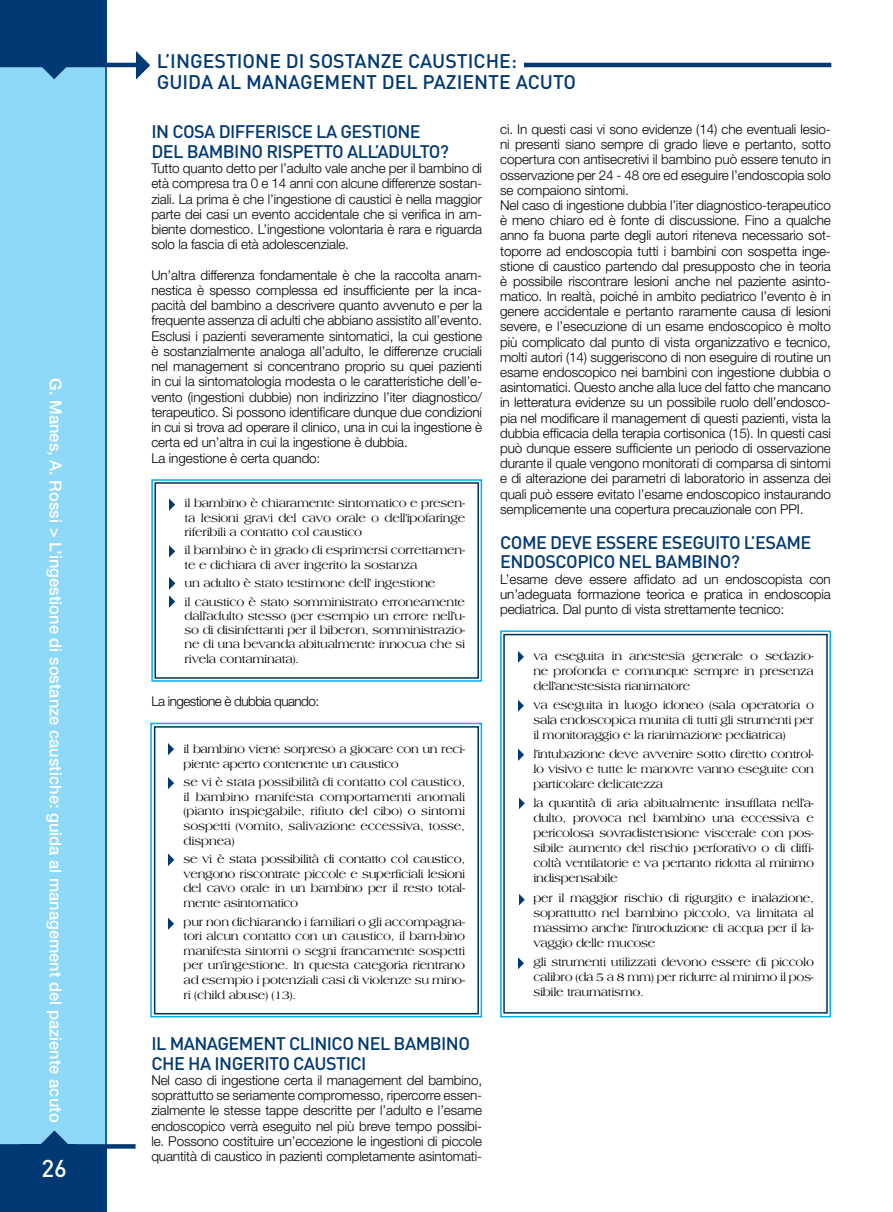
<style>
.page{position:relative;width:893px;height:1212px;background:#fff}
.page>*{position:absolute;margin:0;border:0;box-sizing:border-box;transform-origin:0 0}
.t1{font:500 24px "DIN";color:#fff}
.t2{font:500 19.5px/21px "DIN";color:#003974}
.t3{font:500 18px/19.8px "DIN";letter-spacing:-.03em;color:#003974}
.t4{font:500 16.5px "Helvetica Neue";color:#fff}
.t5{font:300 13.5px/15.1px "Helvetica Neue";letter-spacing:-.01em;color:#000;text-align:justify}
.t6{font:300 13.5px "Helvetica Neue";letter-spacing:-.04em;color:#000}
.t7{font:12px/15px "Americana";letter-spacing:-.025em;color:#000;text-align:justify}
</style>
<div class="page">
<svg style="left:136px;top:51px;width:14px;height:29px"></svg>
<div style="left:0;top:67px;width:106px;height:1083px;background:#8ed8f8"></div>
<svg style="left:40px;top:67px;width:29px;height:12px"></svg>
<svg style="left:0;top:1144px;width:136px;height:4px"></svg>
<hr style="left:524px;top:63px;width:307px;height:4px;background:#003974">
<svg style="left:40px;top:1130px;width:29px;height:16px"></svg>
<div style="left:0;top:0;width:106px;height:64px;background:#003974"></div>
<div style="left:0;top:1146px;width:106px;height:66px;background:#003974"></div>
<hr style="left:0;top:63px;width:136px;height:4px;background:#003974">
<hr style="left:105px;top:0;width:2px;height:1212px;background:#003974">
<svg style="left:519px;top:894px;width:6px;height:12px"></svg>
<svg style="left:519px;top:797px;width:6px;height:12px"></svg>
<svg style="left:518px;top:651px;width:6px;height:12px"></svg>
<svg style="left:518px;top:700px;width:6px;height:12px"></svg>
<svg style="left:518px;top:748px;width:6px;height:13px"></svg>
<svg style="left:518px;top:957px;width:6px;height:12px"></svg>
<div style="left:500px;top:630px;width:331px;height:387px;border:2px solid #00aeef"></div>
<div style="left:503px;top:634px;width:325px;height:379px;border:2px solid #003158"></div>
<svg style="left:169px;top:498px;width:6px;height:13px"></svg>
<svg style="left:169px;top:545px;width:6px;height:13px"></svg>
<svg style="left:154px;top:574px;width:1px;height:18px"></svg>
<svg style="left:169px;top:577px;width:6px;height:31px"></svg>
<div style="left:151px;top:479px;width:331px;height:203px;border:2px solid #00aeef"></div>
<div style="left:155px;top:482px;width:324px;height:197px;border:2px solid #003158"></div>
<svg style="left:168px;top:743px;width:6px;height:12px"></svg>
<svg style="left:168px;top:777px;width:6px;height:12px"></svg>
<svg style="left:168px;top:853px;width:6px;height:13px"></svg>
<svg style="left:168px;top:917px;width:6px;height:13px"></svg>
<div style="left:150px;top:723px;width:332px;height:294px;border:2px solid #00aeef"></div>
<div style="left:154px;top:726px;width:325px;height:288px;border:2px solid #003158"></div>
<p class="t4" style="left:66px;top:378px;width:745px;rotate:90deg">G. Manes, A. Rossi &gt; L’ingestione di sostanze caustiche: guida al management del paziente acuto</p>
<h1 class="t1" style="left:42px;top:1152px;width:27px">26</h1>
<h1 class="t1" style="left:44px;top:1154px;width:14px">1</h1>
<h2 class="t2" style="left:157px;top:49px;width:421px">L’INGESTIONE DI SOSTANZE CAUSTICHE:<br>GUIDA AL MANAGEMENT DEL PAZIENTE ACUTO</h2>
<h3 class="t3" style="left:151px;top:121px;width:299px">IN COSA DIFFERISCE LA GESTIONE<br>DEL BAMBINO RISPETTO ALL’ADULTO?</h3>
<p class="t5" style="left:151px;top:160px;width:332px">Tutto quanto detto per l’adulto vale anche per il bambino di età compresa tra 0 e 14 anni con alcune differenze sostan&shy;ziali. La prima è che l’ingestione di caustici è nella maggior parte dei casi un evento accidentale che si verifica in am&shy;biente domestico. L’ingestione volontaria è rara e riguarda solo la fascia di età adolescenziale.</p>
<p class="t5" style="left:151px;top:267px;width:332px;text-align:left">Un’altra differenza fondamentale è che la raccolta anam&shy;nestica è spesso complessa ed insufficiente per la inca&shy;pacità del bambino a descrivere quanto avvenuto e per la frequente assenza di adulti che abbiano assistito all’evento.<br>Esclusi i pazienti severamente sintomatici, la cui gestione è sostanzialmente analoga all’adulto, le differenze cruciali nel management si concentrano proprio su quei pazienti in cui la sintomatologia modesta o le caratteristiche dell’e&shy;vento (ingestioni dubbie) non indirizzino l’iter diagnostico/ terapeutico. Si possono identificare dunque due condizioni in cui si trova ad operare il clinico, una in cui la ingestione è certa ed un’altra in cui la ingestione è dubbia.<br>La ingestione è certa quando:</p>
<p class="t7" style="left:185px;top:496px;width:282px;line-height:14.2px">il bambino è chiaramente sintomatico e presen&shy;ta lesioni gravi del cavo orale o dell’ipofaringe riferibili a contatto col caustico</p>
<p class="t7" style="left:185px;top:543px;width:282px;line-height:14.2px">il bambino è in grado di esprimersi correttamen&shy;te e dichiara di aver ingerito la sostanza</p>
<p class="t7" style="left:185px;top:574px;width:282px;line-height:18.5px">un adulto è stato testimone dell’ ingestione<br>il caustico è stato somministrato erroneamente</p>
<p class="t7" style="left:185px;top:609px;width:282px;line-height:14.2px">dall’adulto stesso (per esempio un errore nell’u&shy;so di disinfettanti per il biberon, somministrazio&shy;ne di una bevanda abitualmente innocua che si rivela contaminata).</p>
<p class="t6" style="left:151px;top:693px;width:169px">La ingestione è dubbia quando:</p>
<p class="t7" style="left:184px;top:742px;width:283px;line-height:14.5px">il bambino viene sorpreso a giocare con un reci&shy;piente aperto contenente un caustico</p>
<p class="t7" style="left:184px;top:775px;width:283px;line-height:14.5px">se vi è stata possibilità di contatto col caustico, il bambino manifesta comportamenti anomali (pianto inspiegabile, rifiuto del cibo) o sintomi sospetti (vomito, salivazione eccessiva, tosse, dispnea)</p>
<p class="t7" style="left:184px;top:852px;width:283px;line-height:14.5px">se vi è stata possibilità di contatto col caustico, vengono riscontrate piccole e superficiali lesioni del cavo orale in un bambino per il resto total&shy;mente asintomatico</p>
<p class="t7" style="left:184px;top:914px;width:283px;line-height:14.5px">pur non dichiarando i familiari o gli accompagna&shy;tori alcun contatto con un caustico, il bam-bino manifesta sintomi o segni francamente sospetti per un’ingestione. in questa categoria rientrano ad esempio i potenziali casi di violenze su mino&shy;ri (child abuse) (13).</p>
<h3 class="t3" style="left:151px;top:1033px;width:320px">IL MANAGEMENT CLINICO NEL BAMBINO<br>CHE HA INGERITO CAUSTICI</h3>
<p class="t5" style="left:151px;top:1072px;width:332px">Nel caso di ingestione certa il management del bambino, soprattutto se seriamente compromesso, ripercorre essen&shy;zialmente le stesse tappe descritte per l’adulto e l’esame endoscopico verrà eseguito nel più breve tempo possibi&shy;le. Possono costituire un’eccezione le ingestioni di piccole quantità di caustico in pazienti completamente asintomati-</p>
<p class="t5" style="left:500px;top:121px;width:332px;text-align:left">ci. In questi casi vi sono evidenze (14) che eventuali lesio&shy;ni presenti siano sempre di grado lieve e pertanto, sotto copertura con antisecretivi il bambino può essere tenuto in osservazione per 24 - 48 ore ed eseguire l’endoscopia solo se compaiono sintomi.<br>Nel caso di ingestione dubbia l’iter diagnostico-terapeutico è meno chiaro ed è fonte di discussione. Fino a qualche anno fa buona parte degli autori riteneva necessario sot&shy;toporre ad endoscopia tutti i bambini con sospetta inge&shy;stione di caustico partendo dal presupposto che in teoria è possibile riscontrare lesioni anche nel paziente asinto&shy;matico. In realtà, poiché in ambito pediatrico l’evento è in genere accidentale e pertanto raramente causa di lesioni severe, e l’esecuzione di un esame endoscopico è molto più complicato dal punto di vista organizzativo e tecnico, molti autori (14) suggeriscono di non eseguire di routine un esame endoscopico nei bambini con ingestione dubbia o asintomatici. Questo anche alla luce del fatto che mancano in letteratura evidenze su un possibile ruolo dell’endosco&shy;pia nel modificare il management di questi pazienti, vista la dubbia efficacia della terapia cortisonica (15). In questi casi può dunque essere sufficiente un periodo di osservazione durante il quale vengono monitorati di comparsa di sintomi e di alterazione dei parametri di laboratorio in assenza dei quali può essere evitato l’esame endoscopico instaurando semplicemente una copertura precauzionale con PPI.</p>
<h3 class="t3" style="left:500px;top:532px;width:313px">COME DEVE ESSERE ESEGUITO L’ESAME<br>ENDOSCOPICO NEL BAMBINO?</h3>
<p class="t5" style="left:500px;top:571px;width:332px">L’esame deve essere affidato ad un endoscopista con un’adeguata formazione teorica e pratica in endoscopia pediatrica. Dal punto di vista strettamente tecnico:</p>
<p class="t7" style="left:533px;top:648px;width:282px">va eseguita in anestesia generale o sedazio&shy;ne profonda e comunque sempre in presenza dell’anestesista rianimatore</p>
<p class="t7" style="left:533px;top:697px;width:282px">va eseguita in luogo idoneo (sala operatoria o sala endoscopica munita di tutti gli strumenti per il monitoraggio e la rianimazione pediatrica)</p>
<p class="t7" style="left:533px;top:747px;width:282px">l’intubazione deve avvenire sotto diretto control&shy;lo visivo e tutte le manovre vanno eseguite con particolare delicatezza</p>
<p class="t7" style="left:533px;top:796px;width:282px">la quantità di aria abitualmente insufflata nell’a&shy;dulto, provoca nel bambino una eccessiva e pericolosa sovradistensione viscerale con pos&shy;sibile aumento del rischio perforativo o di diffi&shy;coltà ventilatorie e va pertanto ridotta al minimo indispensabile</p>
<p class="t7" style="left:533px;top:890px;width:282px">per il maggior rischio di rigurgito e inalazione, soprattutto nel bambino piccolo, va limitata al massimo anche l’introduzione di acqua per il la&shy;vaggio delle mucose</p>
<p class="t7" style="left:533px;top:954px;width:282px">gli strumenti utilizzati devono essere di piccolo calibro (da 5 a 8 mm) per ridurre al minimo il pos&shy;sibile traumatismo.</p>
</div>
